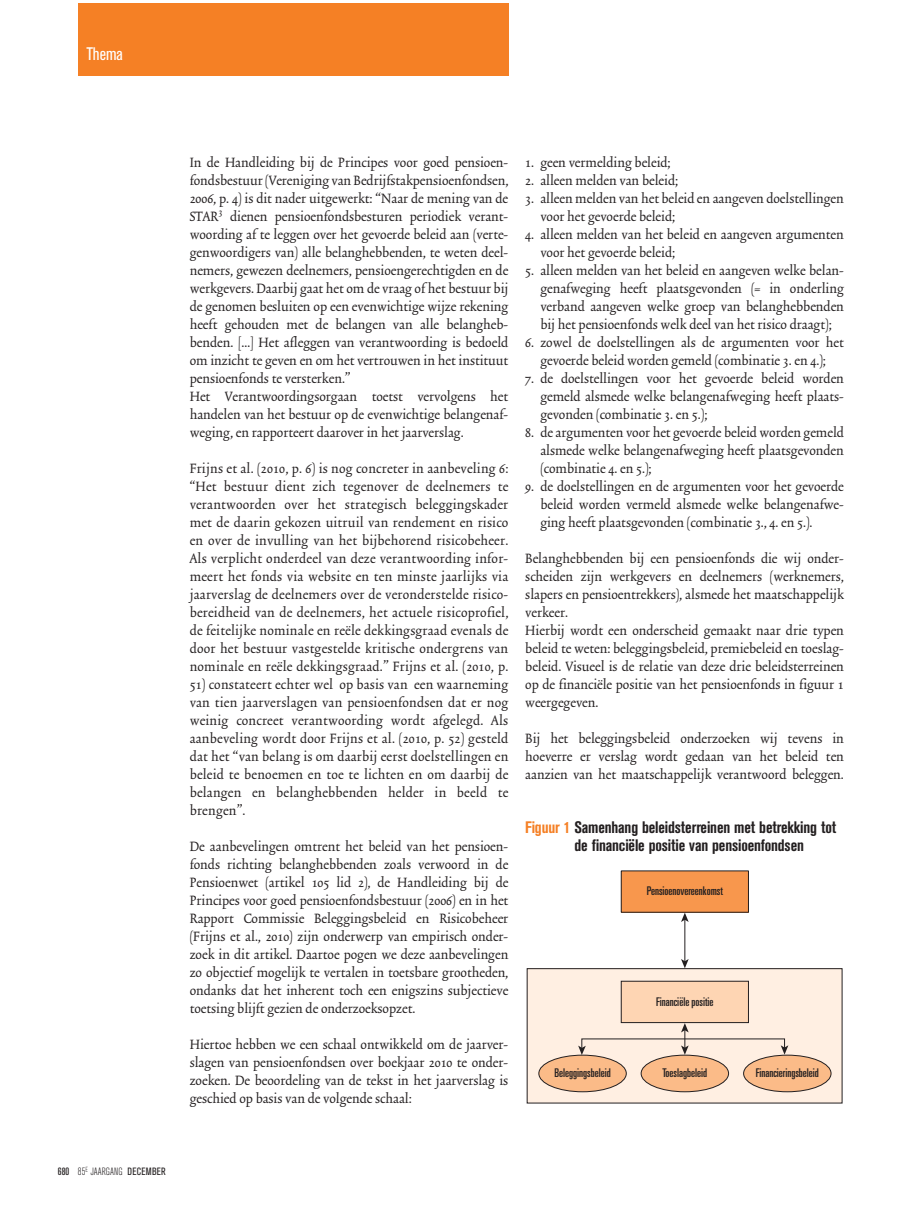
<style>
.page{position:relative;width:909px;height:1211px;background:#fff}
.page>*{position:absolute;margin:0;border:0;box-sizing:border-box;transform-origin:0 0}
.t1{font:condensed 18px "Akzidenz Grotesk BE";color:#fff}
.t2{font:700 condensed 16.5px/18px "Akzidenz Grotesk BE";letter-spacing:-.01em;color:#231f20}
.t3{font:15.9px/18px "Trinite No 2 Rom Con";color:#231f20;text-align:justify}
.t4{font:ultra-condensed 12px "Univers LT Std";color:#231f20}
.t5{font:300 condensed 10.5px "Akzidenz Grotesk BE";color:#231f20}
.t6{font:500 condensed 10.5px "Akzidenz Grotesk BE";color:#231f20}
.s1{color:#f58025}
.s2{font-weight:400}
</style>
<div class="page">
<div style="left:78px;top:4px;width:430px;height:72px;background:#f58025"></div>
<div style="left:527px;top:968px;width:314px;height:134px;background:#ffefe2"></div>
<div style="left:526px;top:968px;width:316px;height:135px;border:1px solid #231f20"></div>
<div style="left:538px;top:1054px;width:88px;height:37px;background:#fbbb88;border-radius:50%"></div>
<div style="left:538px;top:1054px;width:88px;height:37px;border:1px solid #231f20;border-radius:50%"></div>
<div style="left:641px;top:1054px;width:87px;height:37px;background:#fbbb88;border-radius:50%"></div>
<div style="left:640px;top:1054px;width:88px;height:37px;border:1px solid #231f20;border-radius:50%"></div>
<div style="left:743px;top:1054px;width:87px;height:37px;background:#fbbb88;border-radius:50%"></div>
<div style="left:743px;top:1054px;width:88px;height:37px;border:1px solid #231f20;border-radius:50%"></div>
<div style="left:621px;top:980px;width:127px;height:42px;background:#fed5b3"></div>
<div style="left:620px;top:980px;width:128px;height:42px;border:1px solid #231f20"></div>
<div style="left:621px;top:870px;width:127px;height:42px;background:#f8974d"></div>
<hr style="left:684px;top:919px;width:1px;height:42px;background:#231f20">
<svg style="left:681px;top:958px;width:7px;height:10px"></svg>
<svg style="left:680px;top:912px;width:8px;height:9px"></svg>
<svg style="left:680px;top:1022px;width:8px;height:32px"></svg>
<svg style="left:780px;top:1044px;width:8px;height:10px"></svg>
<svg style="left:578px;top:1045px;width:7px;height:9px"></svg>
<p class="t1" style="left:86px;top:47px;width:38px">Thema</p>
<p class="t3" style="left:190px;top:154px;width:320px;text-align:left">In de Handleiding bij de Principes voor goed pensioen&shy;fondsbestuur (Vereniging van Bedrijfstakpensioenfondsen, 2006, p. 4) is dit nader uitgewerkt: “Naar de mening van de STAR<sup>3</sup> dienen pensioenfondsbesturen periodiek verant&shy;woording af te leggen over het gevoerde beleid aan (verte&shy;genwoordigers van) alle belanghebbenden, te weten deel&shy;nemers, gewezen deelnemers, pensioengerechtigden en de werkgevers. Daarbij gaat het om de vraag of het bestuur bij de genomen besluiten op een evenwichtige wijze rekening heeft gehouden met de belangen van alle belangheb&shy;benden. […] Het afleggen van verantwoording is bedoeld om inzicht te geven en om het vertrouwen in het instituut pensioenfonds te versterken.”<br>Het Verantwoordingsorgaan toetst vervolgens het handelen van het bestuur op de evenwichtige belangenaf&shy;weging, en rapporteert daarover in het jaarverslag.</p>
<p class="t3" style="left:190px;top:460px;width:320px">Frijns et al. (2010, p. 6) is nog concreter in aanbeveling 6: “Het bestuur dient zich tegenover de deelnemers te verantwoorden over het strategisch beleggingskader met de daarin gekozen uitruil van rendement en risico en over de invulling van het bijbehorend risicobeheer.<br>Als verplicht onderdeel van deze verantwoording infor&shy;meert het fonds via website en ten minste jaarlijks via jaarverslag de deelnemers over de veronderstelde risico&shy;bereidheid van de deelnemers, het actuele risicoprofiel, de feitelijke nominale en reële dekkingsgraad evenals de door het bestuur vastgestelde kritische ondergrens van nominale en reële dekkingsgraad.” Frijns et al. (2010, p.</p>
<p class="t3" style="left:190px;top:676px;width:320px">51) constateert echter wel op basis van een waarneming van tien jaarverslagen van pensioenfondsen dat er nog weinig concreet verantwoording wordt afgelegd. Als aanbeveling wordt door Frijns et al. (2010, p. 52) gesteld dat het “van belang is om daarbij eerst doelstellingen en beleid te benoemen en toe te lichten en om daarbij de belangen en belanghebbenden helder in beeld te brengen”.</p>
<p class="t3" style="left:190px;top:838px;width:320px">De aanbevelingen omtrent het beleid van het pensioen&shy;fonds richting belanghebbenden zoals verwoord in de Pensioenwet (artikel 105 lid 2), de Handleiding bij de Principes voor goed pensioenfondsbestuur (2006) en in het Rapport Commissie Beleggingsbeleid en Risicobeheer (Frijns et al., 2010) zijn onderwerp van empirisch onder&shy;zoek in dit artikel. Daartoe pogen we deze aanbevelingen zo objectief mogelijk te vertalen in toetsbare grootheden, ondanks dat het inherent toch een enigszins subjectieve toetsing blijft gezien de onderzoeksopzet.</p>
<p class="t3" style="left:190px;top:1036px;width:320px">Hiertoe hebben we een schaal ontwikkeld om de jaarver&shy;slagen van pensioenfondsen over boekjaar 2010 te onder&shy;zoeken. De beoordeling van de tekst in het jaarverslag is geschied op basis van de volgende schaal:</p>
<p class="t3" style="left:525px;top:154px;width:147px">1. geen vermelding beleid;</p>
<p class="t3" style="left:525px;top:172px;width:154px">2. alleen melden van beleid;</p>
<p class="t3" style="left:540px;top:190px;width:305px;text-indent:-15px">3. alleen melden van het beleid en aangeven doelstellingen voor het gevoerde beleid;</p>
<p class="t3" style="left:540px;top:226px;width:305px;text-indent:-15px">4. alleen melden van het beleid en aangeven argumenten voor het gevoerde beleid;</p>
<p class="t3" style="left:540px;top:262px;width:305px;text-indent:-15px">5. alleen melden van het beleid en aangeven welke belan&shy;genafweging heeft plaatsgevonden (= in onderling verband aangeven welke groep van belanghebbenden bij het pensioenfonds welk deel van het risico draagt);</p>
<p class="t3" style="left:525px;top:334px;width:320px;text-align:center">6. zowel de doelstellingen als de argumenten voor het gevoerde beleid worden gemeld (combinatie 3. en 4.);</p>
<p class="t3" style="left:540px;top:370px;width:305px;text-indent:-15px">7. de doelstellingen voor het gevoerde beleid worden gemeld alsmede welke belangenafweging heeft plaats&shy;gevonden (combinatie 3. en 5.);</p>
<p class="t3" style="left:540px;top:424px;width:305px;text-indent:-15px">8. de argumenten voor het gevoerde beleid worden gemeld alsmede welke belangenafweging heeft plaatsgevonden (combinatie 4. en 5.);</p>
<p class="t3" style="left:540px;top:478px;width:305px;text-indent:-15px">9. de doelstellingen en de argumenten voor het gevoerde beleid worden vermeld alsmede welke belangenafwe&shy;ging heeft plaatsgevonden (combinatie 3., 4. en 5.).</p>
<p class="t3" style="left:525px;top:550px;width:320px;text-align:left">Belanghebbenden bij een pensioenfonds die wij onder&shy;scheiden zijn werkgevers en deelnemers (werknemers, slapers en pensioentrekkers), alsmede het maatschappelijk verkeer.<br>Hierbij wordt een onderscheid gemaakt naar drie typen beleid te weten: beleggingsbeleid, premiebeleid en toeslag&shy;beleid. Visueel is de relatie van deze drie beleidsterreinen op de financiële positie van het pensioenfonds in figuur 1 weergegeven.</p>
<p class="t3" style="left:525px;top:730px;width:320px">Bij het beleggingsbeleid onderzoeken wij tevens in hoeverre er verslag wordt gedaan van het beleid ten aanzien van het maatschappelijk verantwoord beleggen.</p>
<p class="t2" style="left:574px;top:819px;width:263px;text-indent:-49px"><span class="s1">Figuur 1</span> Samenhang beleidsterreinen met betrekking tot de financiële positie van pensioenfondsen</p>
<p class="t4" style="left:646px;top:885px;width:78px">Pensioenovereenkomst</p>
<p class="t4" style="left:655px;top:995px;width:59px">Financiële positie</p>
<p class="t4" style="left:554px;top:1066px;width:58px">Beleggingsbeleid</p>
<p class="t4" style="left:662px;top:1066px;width:46px">Toeslagbeleid</p>
<p class="t4" style="left:755px;top:1066px;width:65px">Financieringsbeleid</p>
<p class="t6" style="left:58px;top:1167px;width:13px">680</p>
<p class="t5" style="left:78px;top:1167px;width:89px">85<sup>E</sup> JAARGANG <span class="s2">DECEMBER</span></p>
</div>
